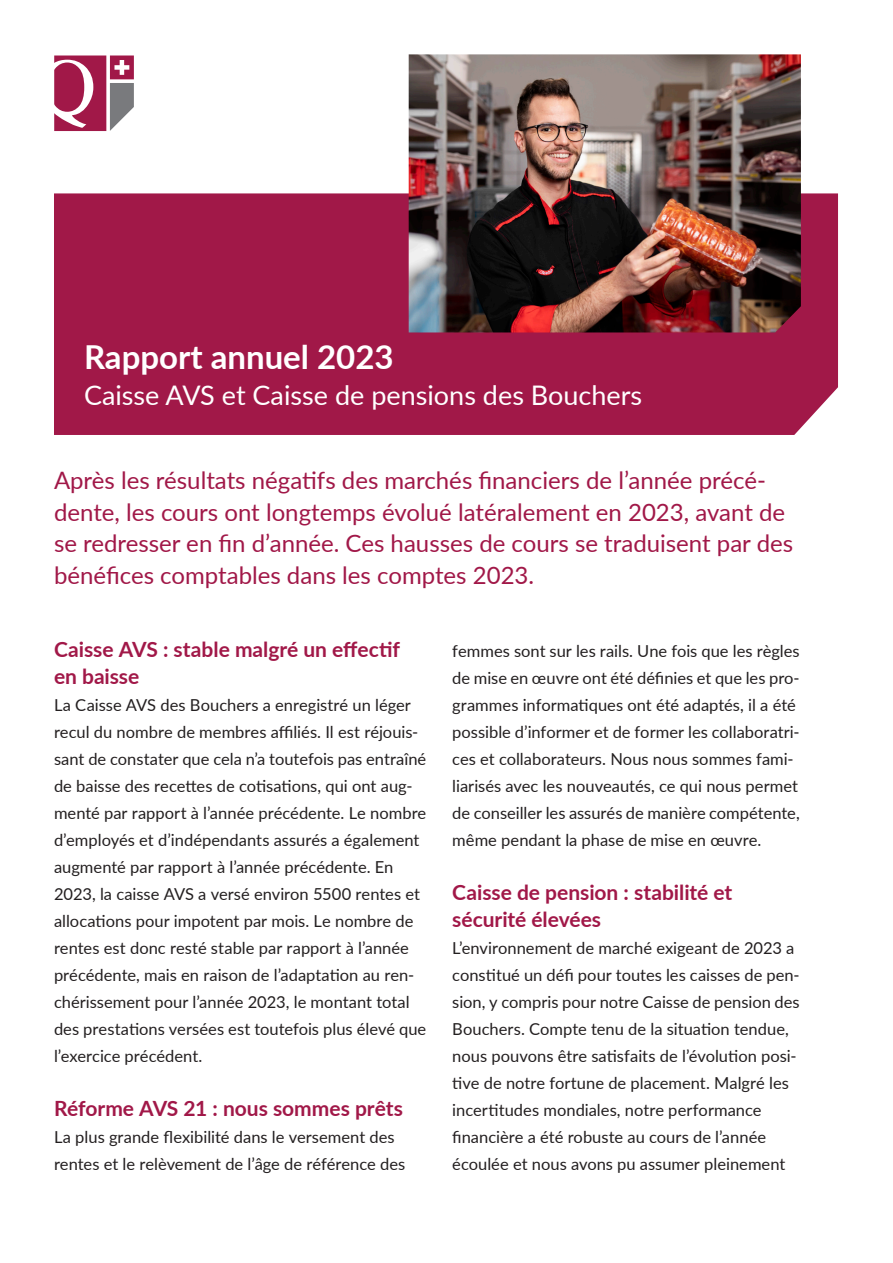
<style>
.page{position:relative;width:893px;height:1263px;background:#fff}
.page>*{position:absolute;margin:0;border:0;box-sizing:border-box;transform-origin:0 0}
.t1{font:700 33px "Lato";color:#fff}
.t2{font:27px "Lato";color:#fff}
.t3{font:24px/31.5px "Lato";color:#a11848}
.t4{font:700 21px/27px "Lato";color:#a11848}
.t5{font:16.5px/27px "Lato";color:#231f20}
</style>
<div class="page">
<div style="left:54px;top:193px;width:784px;height:242px;background:#a11848"></div>
<img style="left:409px;top:54px;width:392px;height:278px">
<svg style="left:110px;top:83px;width:24px;height:48px"></svg>
<div style="left:110px;top:56px;width:24px;height:23px;background:#a11848"></div>
<svg style="left:114px;top:60px;width:15px;height:15px"></svg>
<div style="left:54px;top:56px;width:52px;height:75px;background:#a11848"></div>
<svg style="left:54px;top:60px;width:39px;height:68px"></svg>
<h1 class="t1" style="left:84px;top:333px;width:311px">Rapport annuel 2023</h1>
<h2 class="t2" style="left:84px;top:376px;width:560px">Caisse AVS et Caisse de pensions des Bouchers</h2>
<p class="t3" style="left:54px;top:464px;width:741px">Après les résultats négatifs des marchés financiers de l’année précé&shy;dente, les cours ont longtemps évolué latéralement en 2023, avant de se redresser en fin d’année. Ces hausses de cours se traduisent par des bénéfices comptables dans les comptes 2023.</p>
<p class="t4" style="left:54px;top:635px;width:347px">Caisse AVS : stable malgré un effectif en baisse</p>
<p class="t5" style="left:54px;top:691px;width:374px">La Caisse AVS des Bouchers a enregistré un léger recul du nombre de membres affiliés. Il est réjouis&shy;sant de constater que cela n’a toutefois pas entraîné de baisse des recettes de cotisations, qui ont aug&shy;menté par rapport à l’année précédente. Le nombre d’employés et d’indépendants assurés a également augmenté par rapport à l’année précédente. En 2023, la caisse AVS a versé environ 5500 rentes et allocations pour impotent par mois. Le nombre de rentes est donc resté stable par rapport à l’année précédente, mais en raison de l’adaptation au ren&shy;chérissement pour l’année 2023, le montant total des prestations versées est toutefois plus élevé que l’exercice précédent.</p>
<p class="t4" style="left:54px;top:1094px;width:351px">Réforme AVS 21 : nous sommes prêts</p>
<p class="t5" style="left:54px;top:1123px;width:353px">La plus grande flexibilité dans le versement des rentes et le relèvement de l’âge de référence des</p>
<p class="t5" style="left:452px;top:637px;width:349px">femmes sont sur les rails. Une fois que les règles de mise en œuvre ont été définies et que les pro&shy;grammes informatiques ont été adaptés, il a été possible d’informer et de former les collaboratri&shy;ces et collaborateurs. Nous nous sommes fami&shy;liarisés avec les nouveautés, ce qui nous permet de conseiller les assurés de manière compétente, même pendant la phase de mise en œuvre.</p>
<p class="t4" style="left:452px;top:878px;width:281px">Caisse de pension : stabilité et sécurité élevées</p>
<p class="t5" style="left:452px;top:934px;width:349px">L’environnement de marché exigeant de 2023 a constitué un défi pour toutes les caisses de pen&shy;sion, y compris pour notre Caisse de pension des Bouchers. Compte tenu de la situation tendue, nous pouvons être satisfaits de l’évolution posi&shy;tive de notre fortune de placement. Malgré les incertitudes mondiales, notre performance financière a été robuste au cours de l’année écoulée et nous avons pu assumer pleinement</p>
</div>
